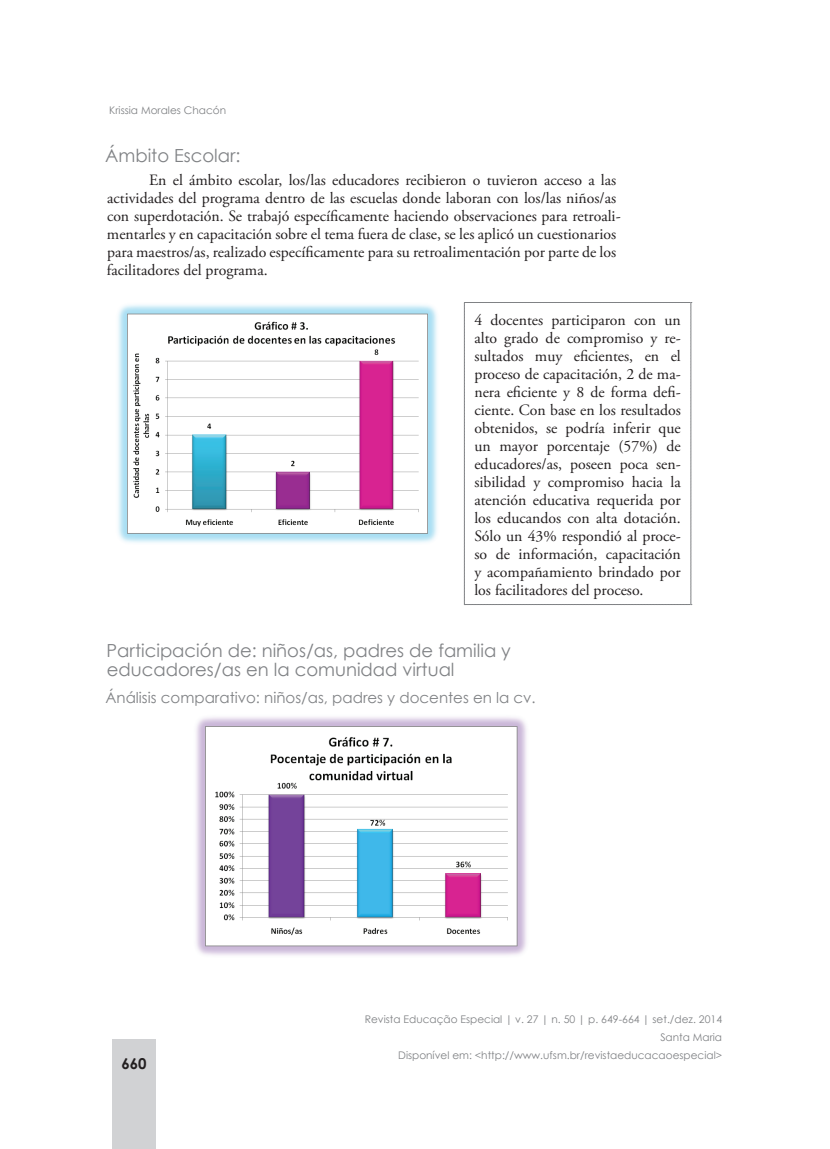
<style>
.page{position:relative;width:830px;height:1149px;background:#fff}
.page>*{position:absolute;margin:0;border:0;box-sizing:border-box;transform-origin:0 0}
.t1{font:18px/18.8px "Century Gothic";color:#808285}
.t2{font:15.75px/18px "Adobe Garamond Pro";color:#231f20}
.t3{font:15px "Century Gothic";color:#808285}
.t4{font:700 15px "Century Gothic";color:#231f20}
.t5{font:10.5px/18px "Century Gothic";color:#808285;text-align:right}
</style>
<div class="page">
<div style="left:112px;top:1039px;width:44px;height:109px;background:#d1d2d4"></div>
<svg style="left:464px;top:302px;width:227px;height:303px"></svg>
<img style="left:118px;top:304px;width:319px;height:239px">
<img style="left:196px;top:717px;width:331px;height:239px">
<p class="t5" style="left:109px;top:101px;width:118px">Krissia Morales Chacón</p>
<p class="t1" style="left:105px;top:146px;width:137px">Ámbito Escolar:</p>
<p class="t2" style="left:107px;top:171px;width:515px;text-indent:42px">En el ámbito escolar, los/las educadores recibieron o tuvieron acceso a las actividades del programa dentro de las escuelas donde laboran con los/las niños/as con superdotación. Se trabajó específicamente haciendo observaciones para retroali&shy;mentarles y en capacitación sobre el tema fuera de clase, se les aplicó un cuestionarios para maestros/as, realizado específicamente para su retroalimentación por parte de los facilitadores del programa.</p>
<p class="t2" style="left:474px;top:311px;width:208px;text-align:justify">4 docentes participaron con un alto grado de compromiso y re&shy;sultados muy eficientes, en el proceso de capacitación, 2 de ma&shy;nera eficiente y 8 de forma defi&shy;ciente. Con base en los resultados obtenidos, se podría inferir que un mayor porcentaje (57%) de educadores/as, poseen poca sen&shy;sibilidad y compromiso hacia la atención educativa requerida por los educandos con alta dotación.<br>Sólo un 43% respondió al proce&shy;so de información, capacitación y acompañamiento brindado por los facilitadores del proceso.</p>
<p class="t1" style="left:107px;top:640px;width:405px">Participación de: niños/as, padres de familia y educadores/as en la comunidad virtual</p>
<p class="t3" style="left:105px;top:686px;width:431px">Ánálisis comparativo: niños/as, padres y docentes en la cv.</p>
<p class="t4" style="left:121px;top:1051px;width:27px">660</p>
<p class="t5" style="left:364px;top:1009px;width:359px">Revista Educação Especial | v. 27 | n. 50 | p. 649-664 | set./dez. 2014<br>Santa Maria<br>Disponível em: &lt;http://www.ufsm.br/revistaeducacaoespecial&gt;</p>
</div>
